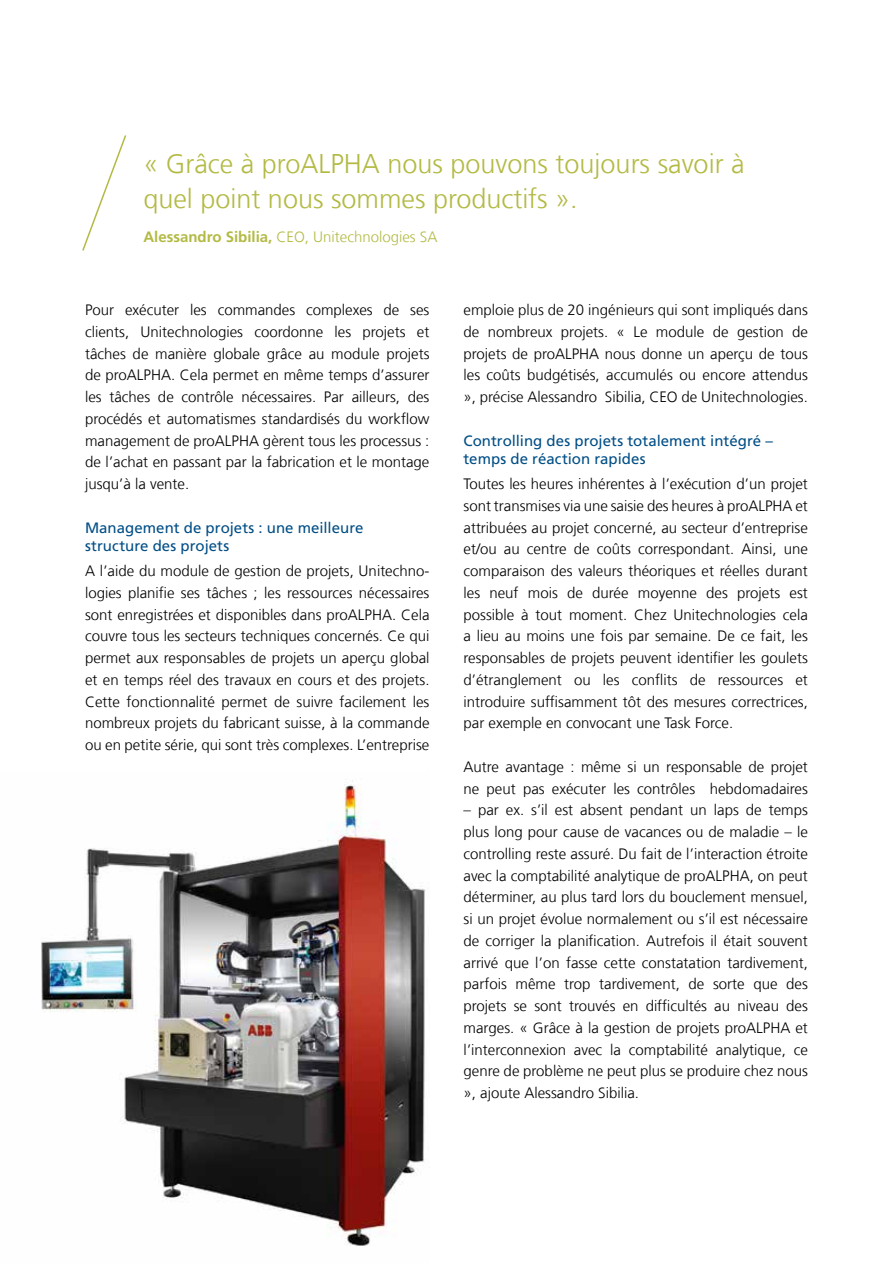
<style>
.page{position:relative;width:893px;height:1263px;background:#fff}
.page>*{position:absolute;margin:0;border:0;box-sizing:border-box;transform-origin:0 0}
.t1{font:300 27px/34.5px "Frutiger LT Com";color:#b3ba43}
.t2{font:300 15px/21.8px "Frutiger LT Com";color:#000;text-align:justify}
.t3{font:15px/18px "Frutiger LT Com";color:#004e86}
.t4{font:300 15px "Frutiger LT Com";color:#b3ba43}
.s1{font-weight:700}
</style>
<div class="page">
<img style="left:41px;top:780px;width:385px;height:466px">
<svg style="left:82px;top:135px;width:45px;height:116px"></svg>
<h1 class="t1" style="left:143px;top:146px;width:603px">« Grâce à proALPHA nous pouvons toujours savoir à quel point nous sommes productifs ».</h1>
<p class="t4" style="left:143px;top:228px;width:295px"><span class="s1">Alessandro Sibilia,</span> CEO, Unitechnologies SA</p>
<p class="t2" style="left:85px;top:299px;width:346px">Pour exécuter les commandes complexes de ses clients, Unitechnologies coordonne les projets et tâches de manière globale grâce au module projets de proALPHA. Cela permet en même temps d’assurer les tâches de contrôle nécessaires. Par ailleurs, des procédés et automatismes standardisés du workflow management de proALPHA gèrent tous les processus : de l’achat en passant par la fabrication et le montage jusqu’à la vente.</p>
<p class="t3" style="left:85px;top:518px;width:280px">Management de projets : une meilleure structure des projets</p>
<p class="t2" style="left:85px;top:560px;width:346px">A l’aide du module de gestion de projets, Unitechno&shy;logies planifie ses tâches ; les ressources nécessaires sont enregistrées et disponibles dans proALPHA. Cela couvre tous les secteurs techniques concernés. Ce qui permet aux responsables de projets un aperçu global et en temps réel des travaux en cours et des projets.<br>Cette fonctionnalité permet de suivre facilement les nombreux projets du fabricant suisse, à la commande ou en petite série, qui sont très complexes. L’entreprise</p>
<p class="t2" style="left:463px;top:299px;width:346px">emploie plus de 20 ingénieurs qui sont impliqués dans de nombreux projets. « Le module de gestion de projets de proALPHA nous donne un aperçu de tous les coûts budgétisés, accumulés ou encore attendus », précise Alessandro Sibilia, CEO de Unitechnologies.</p>
<p class="t3" style="left:463px;top:431px;width:311px">Controlling des projets totalement intégré – temps de réaction rapides</p>
<p class="t2" style="left:463px;top:473px;width:346px">Toutes les heures inhérentes à l’exécution d’un projet sont transmises via une saisie des heures à proALPHA et attribuées au projet concerné, au secteur d’entreprise et/ou au centre de coûts correspondant. Ainsi, une comparaison des valeurs théoriques et réelles durant les neuf mois de durée moyenne des projets est possible à tout moment. Chez Unitechnologies cela a lieu au moins une fois par semaine. De ce fait, les responsables de projets peuvent identifier les goulets d’étranglement ou les conflits de ressources et introduire suffisamment tôt des mesures correctrices, par exemple en convocant une Task Force.</p>
<p class="t2" style="left:463px;top:756px;width:346px">Autre avantage : même si un responsable de projet ne peut pas exécuter les contrôles hebdomadaires</p>
<p class="t2" style="left:463px;top:799px;width:346px">– par ex. s’il est absent pendant un laps de temps plus long pour cause de vacances ou de maladie – le controlling reste assuré. Du fait de l’interaction étroite avec la comptabilité analytique de proALPHA, on peut déterminer, au plus tard lors du bouclement mensuel, si un projet évolue normalement ou s’il est nécessaire de corriger la planification. Autrefois il était souvent arrivé que l’on fasse cette constatation tardivement, parfois même trop tardivement, de sorte que des projets se sont trouvés en difficultés au niveau des marges. « Grâce à la gestion de projets proALPHA et l’interconnexion avec la comptabilité analytique, ce genre de problème ne peut plus se produire chez nous », ajoute Alessandro Sibilia.</p>
</div>
